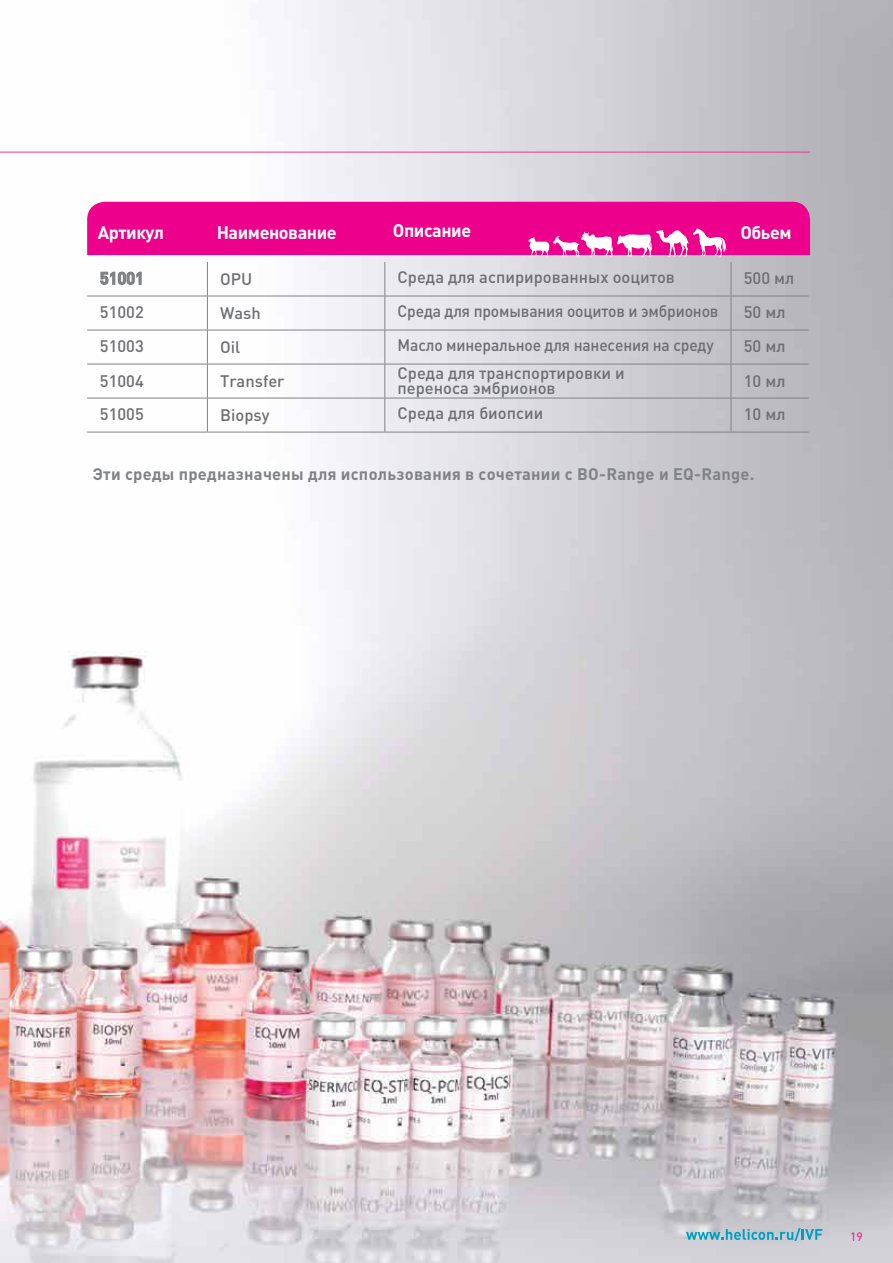
<style>
.page{position:relative;width:893px;height:1263px;background:#fff}
.page>*{position:absolute;margin:0;border:0;box-sizing:border-box;transform-origin:0 0}
.t1{font:700 18px "DIN Pro";letter-spacing:-.025em;color:#fff}
.t2{font:500 16.5px/15px "DIN Pro";color:#6d6e71}
.t3{font:500 16.5px "DIN Pro";color:#6d6e71;scale:.95 1}
.t4{font:700 16.5px "DIN Pro";letter-spacing:.015em;color:#808285}
.t5{font:12px "DIN Pro";color:#ec008c}
</style>
<div class="page">
<img style="left:0;top:0;width:893px;height:1263px">
<hr style="left:0;top:152px;width:810px;height:1px;background:#e33b8e">
<hr style="left:207px;top:262px;width:1px;height:34px;background:#808285">
<hr style="left:384px;top:262px;width:1px;height:34px;background:#808285">
<hr style="left:731px;top:262px;width:1px;height:34px;background:#808285">
<hr style="left:87px;top:296px;width:120px;height:1px;background:#808285">
<hr style="left:207px;top:296px;width:178px;height:1px;background:#808285">
<hr style="left:207px;top:296px;width:1px;height:34px;background:#808285">
<hr style="left:385px;top:296px;width:346px;height:1px;background:#808285">
<hr style="left:384px;top:296px;width:1px;height:34px;background:#808285">
<hr style="left:731px;top:296px;width:78px;height:1px;background:#808285">
<hr style="left:731px;top:296px;width:1px;height:34px;background:#808285">
<hr style="left:87px;top:330px;width:120px;height:1px;background:#808285">
<hr style="left:207px;top:330px;width:178px;height:1px;background:#808285">
<hr style="left:207px;top:330px;width:1px;height:34px;background:#808285">
<hr style="left:385px;top:330px;width:346px;height:1px;background:#808285">
<hr style="left:384px;top:330px;width:1px;height:34px;background:#808285">
<hr style="left:731px;top:330px;width:78px;height:1px;background:#808285">
<hr style="left:731px;top:330px;width:1px;height:34px;background:#808285">
<hr style="left:87px;top:364px;width:120px;height:1px;background:#808285">
<hr style="left:207px;top:364px;width:178px;height:1px;background:#808285">
<hr style="left:207px;top:364px;width:1px;height:34px;background:#808285">
<hr style="left:385px;top:364px;width:346px;height:1px;background:#808285">
<hr style="left:384px;top:364px;width:1px;height:34px;background:#808285">
<hr style="left:731px;top:364px;width:78px;height:1px;background:#808285">
<hr style="left:731px;top:364px;width:1px;height:34px;background:#808285">
<hr style="left:87px;top:398px;width:120px;height:1px;background:#808285">
<hr style="left:207px;top:398px;width:178px;height:1px;background:#808285">
<hr style="left:207px;top:398px;width:1px;height:34px;background:#808285">
<hr style="left:385px;top:398px;width:346px;height:1px;background:#808285">
<hr style="left:384px;top:398px;width:1px;height:34px;background:#808285">
<hr style="left:731px;top:398px;width:78px;height:1px;background:#808285">
<hr style="left:731px;top:398px;width:1px;height:34px;background:#808285">
<hr style="left:87px;top:432px;width:120px;height:1px;background:#808285">
<hr style="left:207px;top:432px;width:178px;height:1px;background:#808285">
<hr style="left:385px;top:432px;width:346px;height:1px;background:#808285">
<hr style="left:731px;top:432px;width:78px;height:1px;background:#808285">
<svg style="left:100px;top:271px;width:42px;height:15px"></svg>
<svg style="left:87px;top:202px;width:723px;height:55px"></svg>
<svg style="left:686px;top:1228px;width:136px;height:13px"></svg>
<p class="t1" style="left:98px;top:220px;width:68px">Артикул</p>
<p class="t1" style="left:217px;top:220px;width:122px">Наименование</p>
<p class="t1" style="left:393px;top:218px;width:80px">Описание</p>
<p class="t1" style="left:740px;top:220px;width:53px">Обьем</p>
<p class="t2" style="left:100px;top:270px;width:45px">51001</p>
<p class="t2" style="left:220px;top:271px;width:34px">OPU</p>
<p class="t2" style="left:398px;top:269px;width:279px">Среда для аспирированных ооцитов</p>
<p class="t2" style="left:744px;top:270px;width:52px">500 мл</p>
<p class="t2" style="left:100px;top:304px;width:45px">51002</p>
<p class="t2" style="left:220px;top:305px;width:42px">Wash</p>
<p class="t3" style="left:398px;top:300px;width:339px">Среда для промывания ооцитов и эмбрионов</p>
<p class="t2" style="left:744px;top:304px;width:43px">50 мл</p>
<p class="t2" style="left:100px;top:338px;width:45px">51003</p>
<p class="t2" style="left:220px;top:339px;width:22px">Oil</p>
<p class="t3" style="left:398px;top:334px;width:334px">Масло минеральное для нанесения на среду</p>
<p class="t2" style="left:744px;top:338px;width:43px">50 мл</p>
<p class="t2" style="left:100px;top:373px;width:45px">51004</p>
<p class="t2" style="left:220px;top:373px;width:66px">Transfer</p>
<p class="t2" style="left:744px;top:373px;width:43px">10 мл</p>
<p class="t2" style="left:100px;top:406px;width:45px">51005</p>
<p class="t2" style="left:220px;top:407px;width:51px">Biopsy</p>
<p class="t2" style="left:398px;top:405px;width:147px">Среда для биопсии</p>
<p class="t2" style="left:744px;top:406px;width:43px">10 мл</p>
<p class="t2" style="left:398px;top:365px;width:229px">Среда для транспортировки и переноса эмбрионов</p>
<p class="t4" style="left:93px;top:463px;width:663px">Эти среды предназначены для использования в сочетании с BO-Range и EQ-Range.</p>
<p class="t5" style="left:850px;top:1228px;width:14px">19</p>
</div>
